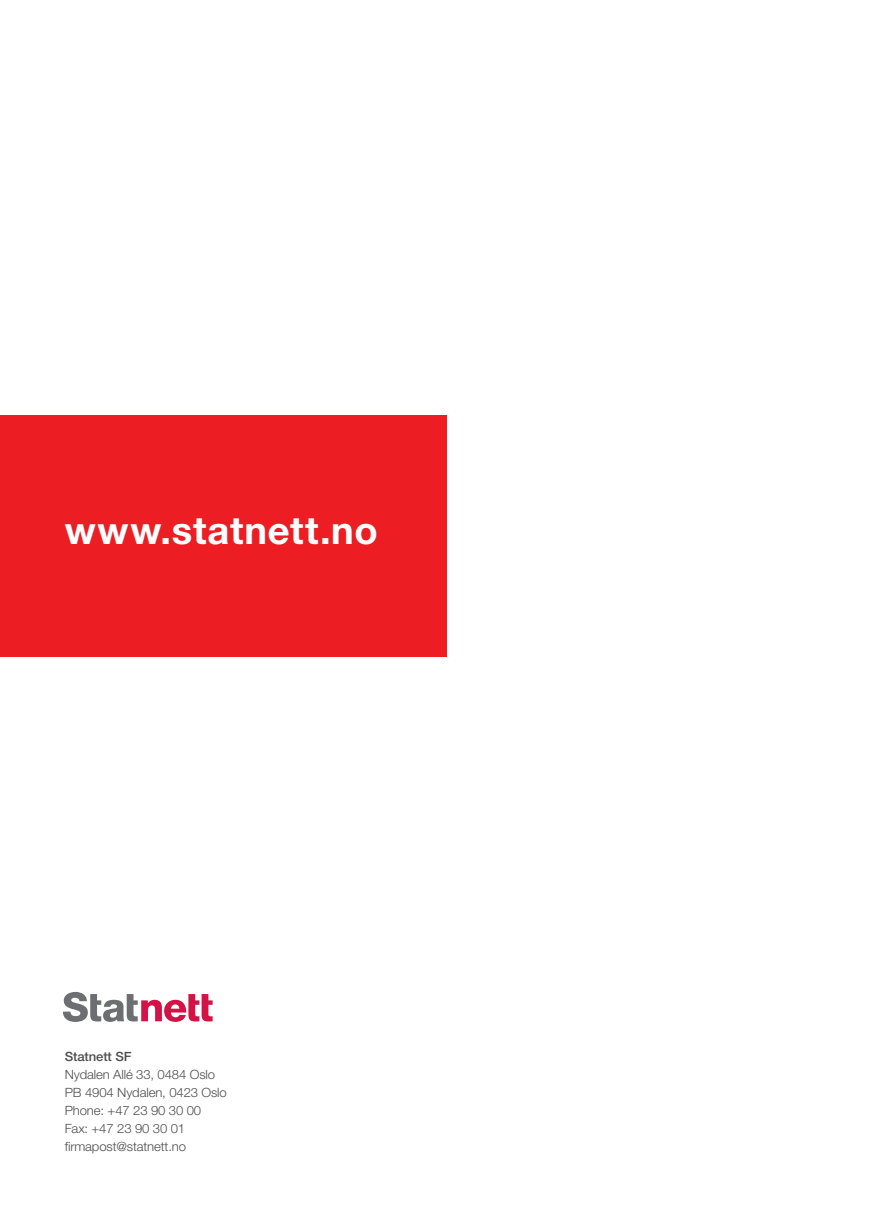
<style>
.page{position:relative;width:893px;height:1212px;background:#fff}
.page>*{position:absolute;margin:0;border:0;box-sizing:border-box;transform-origin:0 0}
.t1{font:700 38.25px "Helvetica Neue LT Std";letter-spacing:.02em;color:#fff}
.t2{font:300 12.75px/18px "Helvetica Neue LT Std";letter-spacing:-.01em;color:#4d4d4f}
.t3{font:500 12.75px "Helvetica Neue LT Std";letter-spacing:-.01em;color:#4d4d4f}
</style>
<div class="page">
<div style="left:0;top:415px;width:446px;height:242px;background:#ed1d24"></div>
<svg style="left:63px;top:992px;width:150px;height:30px"></svg>
<h1 class="t1" style="left:65px;top:507px;width:314px">www.statnett.no</h1>
<p class="t3" style="left:65px;top:1048px;width:68px">Statnett SF</p>
<p class="t2" style="left:65px;top:1065px;width:164px">Nydalen Allé 33, 0484 Oslo<br>PB 4904 Nydalen, 0423 Oslo<br>Phone: +47 23 90 30 00<br>Fax: +47 23 90 30 01 firmapost@statnett.no</p>
</div>
